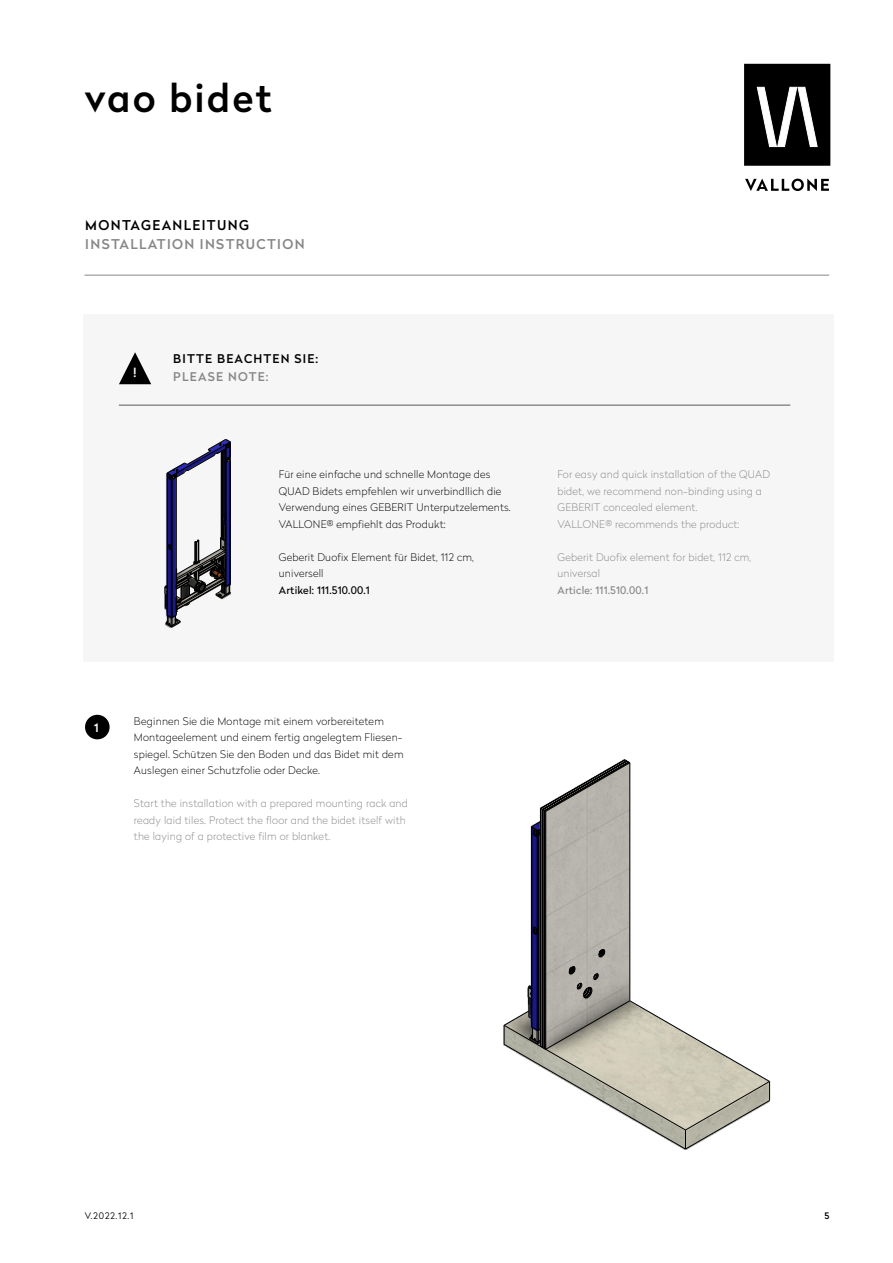
<style>
.page{position:relative;width:893px;height:1263px;background:#fff}
.page>*{position:absolute;margin:0;border:0;box-sizing:border-box;transform-origin:0 0}
.t1{font:500 38.55px "Radikal";letter-spacing:.06em;color:#000}
.t2{font:500 13.5px "Radikal";letter-spacing:.1em;color:#878787}
.t3{font:500 13.5px "Radikal";letter-spacing:.1em;color:#000}
.t4{font:500 12.6px "Radikal";color:#fff}
.t5{font:500 12px "Radikal";letter-spacing:.1em;color:#000}
.t6{font:500 12px "Radikal";letter-spacing:.1em;color:#878787}
.t7{font:500 11.85px "Radikal";color:#fff}
.t8{font:100 10.5px/16.5px "Radikal";letter-spacing:.02em;color:#000}
.t9{font:100 10.5px/16.5px "Radikal";letter-spacing:.02em;color:#878787}
.t10{font:10.5px "Radikal";letter-spacing:.02em;color:#000}
.t11{font:10.5px "Radikal";letter-spacing:.02em;color:#878787}
.t12{font:300 9px "Radikal";letter-spacing:.08em;color:#000}
.t13{font:500 9px "Radikal";color:#000}
</style>
<div class="page">
<svg style="left:745px;top:179px;width:84px;height:12px"></svg>
<div style="left:745px;top:65px;width:84px;height:99px;background:#000"></div>
<div style="left:744px;top:64px;width:86px;height:102px;border:3px solid #000"></div>
<svg style="left:757px;top:87px;width:61px;height:60px"></svg>
<hr style="left:84px;top:275px;width:745px;height:1px;background:#878787">
<div style="left:86px;top:715px;width:23px;height:24px;background:#000;border-radius:50%"></div>
<div style="left:85px;top:715px;width:25px;height:24px;border:1px solid #000;border-radius:50%"></div>
<img style="left:530px;top:808px;width:100px;height:157px">
<hr style="left:630px;top:763px;width:1px;height:238px;background:#000">
<hr style="left:545px;top:811px;width:1px;height:238px;background:#000">
<svg style="left:533px;top:926px;width:4px;height:9px"></svg>
<hr style="left:532px;top:827px;width:1px;height:200px;background:#000">
<hr style="left:537px;top:831px;width:1px;height:199px;background:#000">
<hr style="left:538px;top:831px;width:1px;height:199px;background:#000">
<hr style="left:531px;top:827px;width:1px;height:200px;background:#000">
<svg style="left:531px;top:821px;width:9px;height:16px"></svg>
<hr style="left:540px;top:808px;width:1px;height:238px;background:#000">
<hr style="left:544px;top:811px;width:1px;height:238px;background:#000">
<svg style="left:598px;top:948px;width:7px;height:10px"></svg>
<svg style="left:540px;top:759px;width:91px;height:53px"></svg>
<svg style="left:503px;top:965px;width:267px;height:185px"></svg>
<hr style="left:542px;top:809px;width:1px;height:238px;background:#000">
<hr style="left:543px;top:810px;width:1px;height:238px;background:#000">
<div style="left:83px;top:315px;width:750px;height:347px;background:#f6f6f6"></div>
<hr style="left:119px;top:405px;width:671px;height:1px;background:#575756">
<svg style="left:119px;top:352px;width:32px;height:32px"></svg>
<img style="left:166px;top:481px;width:64px;height:36px">
<hr style="left:225px;top:449px;width:1px;height:92px;background:#000">
<hr style="left:226px;top:445px;width:1px;height:141px;background:#000">
<hr style="left:222px;top:451px;width:1px;height:66px;background:#000">
<hr style="left:224px;top:452px;width:1px;height:66px;background:#000">
<hr style="left:223px;top:451px;width:1px;height:66px;background:#000">
<hr style="left:230px;top:442px;width:1px;height:142px;background:#000">
<hr style="left:221px;top:451px;width:1px;height:87px;background:#000">
<hr style="left:171px;top:476px;width:1px;height:141px;background:#000">
<hr style="left:172px;top:476px;width:1px;height:141px;background:#000">
<hr style="left:176px;top:473px;width:1px;height:142px;background:#000">
<hr style="left:167px;top:473px;width:1px;height:142px;background:#000">
<svg style="left:166px;top:439px;width:65px;height:42px"></svg>
<svg style="left:164px;top:517px;width:67px;height:111px"></svg>
<h1 class="t1" style="left:84px;top:70px;width:189px">vao bidet</h1>
<p class="t3" style="left:85px;top:215px;width:165px">MONTAGEANLEITUNG</p>
<p class="t2" style="left:85px;top:235px;width:221px">INSTALLATION INSTRUCTION</p>
<p class="t4" style="left:133px;top:363px;width:5px">!</p>
<p class="t5" style="left:173px;top:350px;width:146px">BITTE BEACHTEN SIE:</p>
<p class="t6" style="left:173px;top:368px;width:97px">PLEASE NOTE:</p>
<p class="t8" style="left:279px;top:466px;width:233px">Für eine einfache und schnelle Montage des QUAD Bidets empfehlen wir unverbindllich die Verwendung eines GEBERIT Unterputzelements.<br>VALLONE® empfiehlt das Produkt:</p>
<p class="t8" style="left:279px;top:549px;width:196px">Geberit Duofix Element für Bidet, 112 cm, universell</p>
<p class="t10" style="left:279px;top:583px;width:93px">Artikel: 111.510.00.1</p>
<p class="t9" style="left:557px;top:466px;width:214px">For easy and quick installation of the QUAD bidet, we recommend non-binding using a GEBERIT concealed element.<br>VALLONE® recommends the product:</p>
<p class="t9" style="left:557px;top:549px;width:195px">Geberit Duofix element for bidet, 112 cm, universal</p>
<p class="t11" style="left:557px;top:583px;width:92px">Article: 111.510.00.1</p>
<p class="t7" style="left:94px;top:719px;width:6px">1</p>
<p class="t8" style="left:134px;top:712px;width:271px">Beginnen Sie die Montage mit einem vorbereitetem Montageelement und einem fertig angelegtem Fliesen&shy;spiegel. Schützen Sie den Boden und das Bidet mit dem Auslegen einer Schutzfolie oder Decke.</p>
<p class="t9" style="left:134px;top:795px;width:275px">Start the installation with a prepared mounting rack and ready laid tiles. Protect the floor and the bidet itself with the laying of a protective film or blanket.</p>
<p class="t12" style="left:85px;top:1209px;width:50px">V.2022.12.1</p>
<p class="t13" style="left:824px;top:1209px;width:6px">5</p>
</div>
